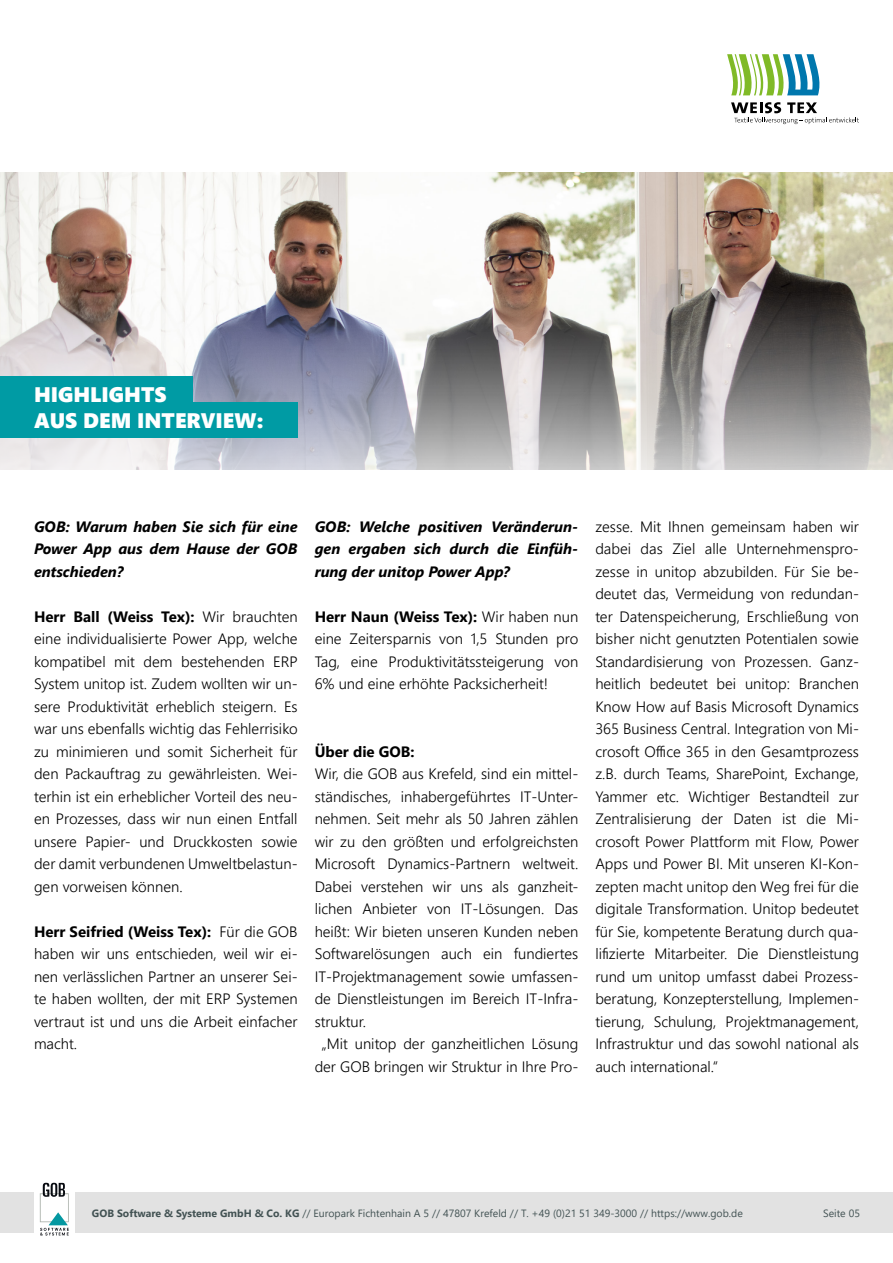
<style>
.page{position:relative;width:893px;height:1263px;background:#fff}
.page>*{position:absolute;margin:0;border:0;box-sizing:border-box;transform-origin:0 0}
.t1{font:21px/25.5px "Segoe UI Black";color:#fff}
.t2{font:300 15px/22.5px "Segoe UI";color:#000;text-align:justify}
.t3{font:italic 700 15px/22.5px "Segoe UI";color:#000;text-align:justify}
.t4{font:700 15px "Segoe UI";color:#000}
.t5{font:10.5px "Segoe UI";color:#425253}
.s1{font-weight:700}
</style>
<div class="page">
<img style="left:0;top:172px;width:893px;height:119px">
<svg style="left:0;top:291px;width:893px;height:179px;background:#acaaac"></svg>
<div style="left:0;top:376px;width:192px;height:36px;background:#009ba4"></div>
<div style="left:0;top:402px;width:298px;height:36px;background:#009ba4"></div>
<div style="left:0;top:1192px;width:893px;height:40px;background:#e2e2e2"></div>
<div style="left:34px;top:1178px;width:40px;height:64px;background:#fff"></div>
<svg style="left:40px;top:1183px;width:29px;height:52px"></svg>
<svg style="left:731px;top:102px;width:128px;height:22px"></svg>
<svg style="left:727px;top:54px;width:93px;height:41px"></svg>
<p class="t1" style="left:34px;top:381px;width:231px">HIGHLIGHTS<br>AUS DEM INTERVIEW:</p>
<p class="t3" style="left:34px;top:513px;width:265px">GOB: Warum haben Sie sich für eine Power App aus dem Hause der GOB entschieden?</p>
<p class="t2" style="left:34px;top:604px;width:265px"><span class="s1">Herr Ball (Weiss Tex):</span> Wir brauchten eine individualisierte Power App, welche kompatibel mit dem bestehenden ERP System unitop ist. Zudem wollten wir un&shy;sere Produktivität erheblich steigern. Es war uns ebenfalls wichtig das Fehlerrisiko zu minimieren und somit Sicherheit für den Packauftrag zu gewährleisten. Wei&shy;terhin ist ein erheblicher Vorteil des neu&shy;en Prozesses, dass wir nun einen Entfall unsere Papier- und Druckkosten sowie der damit verbundenen Umweltbelastun&shy;gen vorweisen können.</p>
<p class="t2" style="left:34px;top:919px;width:265px"><span class="s1">Herr Seifried (Weiss Tex):</span> Für die GOB haben wir uns entschieden, weil wir ei&shy;nen verlässlichen Partner an unserer Sei&shy;te haben wollten, der mit ERP Systemen vertraut ist und uns die Arbeit einfacher macht.</p>
<p class="t3" style="left:315px;top:513px;width:265px">GOB: Welche positiven Veränderun&shy;gen ergaben sich durch die Einfüh&shy;rung der unitop Power App?</p>
<p class="t2" style="left:315px;top:604px;width:265px"><span class="s1">Herr Naun (Weiss Tex):</span> Wir haben nun eine Zeitersparnis von 1,5 Stunden pro Tag, eine Produktivitätssteigerung von 6% und eine erhöhte Packsicherheit!</p>
<p class="t4" style="left:315px;top:737px;width:101px">Über die GOB:</p>
<p class="t2" style="left:315px;top:761px;width:265px">Wir, die GOB aus Krefeld, sind ein mittel&shy;ständisches, inhabergeführtes IT-Unter&shy;nehmen. Seit mehr als 50 Jahren zählen wir zu den größten und erfolgreichsten Microsoft Dynamics-Partnern weltweit.<br>Dabei verstehen wir uns als ganzheit&shy;lichen Anbieter von IT-Lösungen. Das heißt: Wir bieten unseren Kunden neben Softwarelösungen auch ein fundiertes IT-Projektmanagement sowie umfassen&shy;de Dienstleistungen im Bereich IT-Infra&shy;struktur.</p>
<p class="t2" style="left:315px;top:1031px;width:265px;text-align:center">„Mit unitop der ganzheitlichen Lösung der GOB bringen wir Struktur in Ihre Pro-</p>
<p class="t2" style="left:595px;top:514px;width:265px">zesse. Mit Ihnen gemeinsam haben wir dabei das Ziel alle Unternehmenspro&shy;zesse in unitop abzubilden. Für Sie be&shy;deutet das, Vermeidung von redundan&shy;ter Datenspeicherung, Erschließung von bisher nicht genutzten Potentialen sowie Standardisierung von Prozessen. Ganz&shy;heitlich bedeutet bei unitop: Branchen Know How auf Basis Microsoft Dynamics 365 Business Central. Integration von Mi&shy;crosoft Office 365 in den Gesamtprozess z.B. durch Teams, SharePoint, Exchange, Yammer etc. Wichtiger Bestandteil zur Zentralisierung der Daten ist die Mi&shy;crosoft Power Plattform mit Flow, Power Apps und Power BI. Mit unseren KI-Kon&shy;zepten macht unitop den Weg frei für die digitale Transformation. Unitop bedeutet für Sie, kompetente Beratung durch qua&shy;lifizierte Mitarbeiter. Die Dienstleistung rund um unitop umfasst dabei Prozess&shy;beratung, Konzepterstellung, Implemen&shy;tierung, Schulung, Projektmanagement, Infrastruktur und das sowohl national als auch international.“</p>
<p class="t5" style="left:92px;top:1203px;width:652px"><span class="s1">GOB Software &amp; Systeme GmbH &amp; Co. KG</span> // Europark Fichtenhain A 5 // 47807 Krefeld // T. +49 (0)21 51 349-3000 // https://www.gob.de</p>
<p class="t5" style="left:823px;top:1203px;width:38px">Seite 05</p>
</div>
